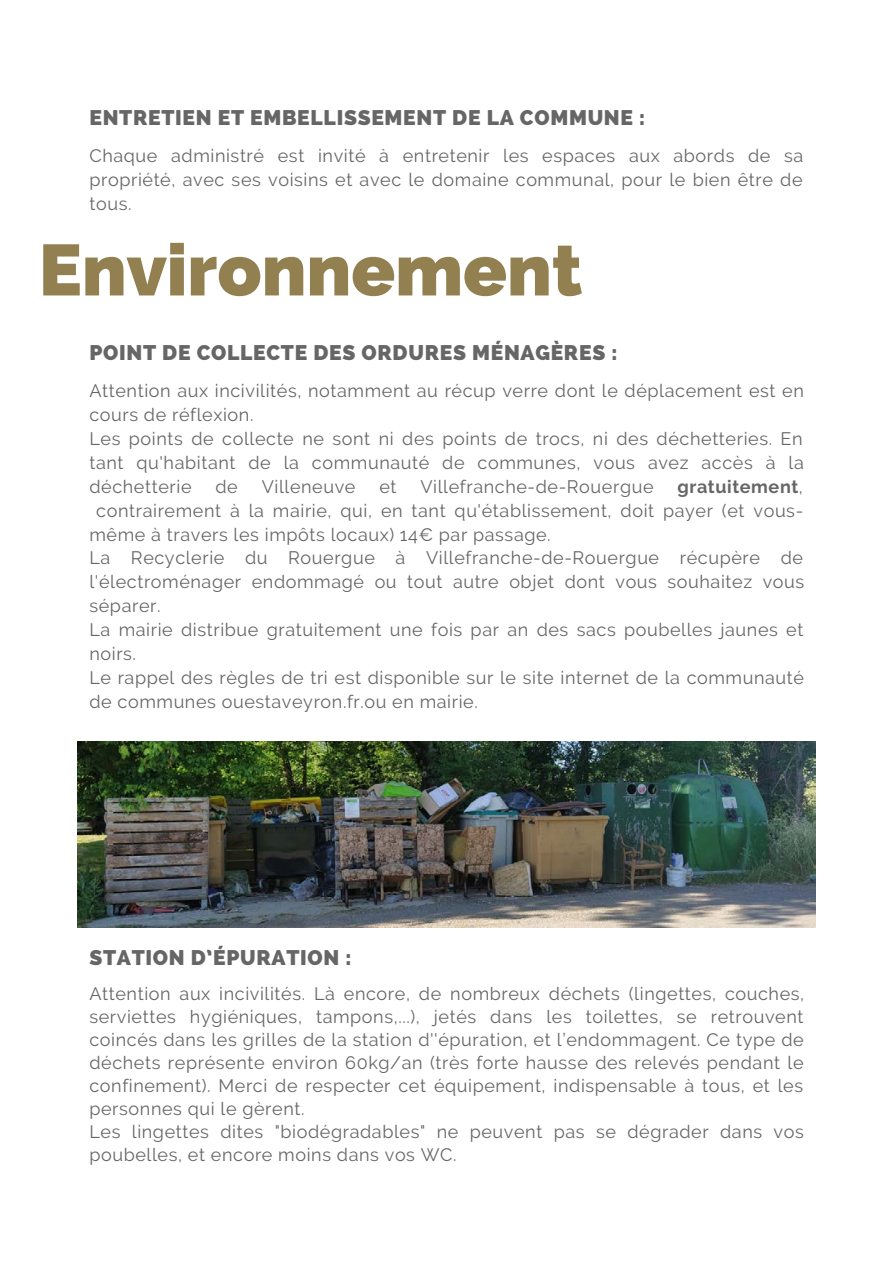
<style>
.page{position:relative;width:894px;height:1264px;background:#fff}
.page>*{position:absolute;margin:0;border:0;box-sizing:border-box;transform-origin:0 0}
.t1{font:800 72px "Raleway";color:#938051}
.t2{font:800 21px "Raleway";letter-spacing:.035em;color:#666}
.t3{font:18px/23.1px "Raleway";letter-spacing:.035em;color:#666}
.t4{font:700 18px "Raleway";letter-spacing:.035em;color:#666}
.s1{font-weight:400}
</style>
<div class="page">
<img style="left:78px;top:741px;width:737px;height:186px">
<p class="t2" style="left:89px;top:105px;width:557px">ENTRETIEN ET EMBELLISSEMENT DE LA COMMUNE :</p>
<p class="t3" style="left:89px;top:144px;width:715px;line-height:23.9px;text-align:justify">Chaque administré est invité à entretenir les espaces aux abords de sa propriété, avec ses voisins et avec le domaine communal, pour le bien être de tous.</p>
<h1 class="t1" style="left:39px;top:228px;width:545px">Environnement</h1>
<p class="t2" style="left:89px;top:340px;width:529px">POINT DE COLLECTE DES ORDURES MÉNAGÈRES :</p>
<p class="t3" style="left:89px;top:379px;width:715px;line-height:23.9px">Attention aux incivilités, notamment au récup verre dont le déplacement est en cours de réflexion.<br>Les points de collecte ne sont ni des points de trocs, ni des déchetteries. En tant qu'habitant de la communauté de communes, vous avez accès à la déchetterie</p>
<p class="t3" style="left:215px;top:475px;width:24px">de</p>
<p class="t3" style="left:261px;top:475px;width:95px">Villeneuve</p>
<p class="t3" style="left:379px;top:475px;width:19px">et</p>
<p class="t3" style="left:420px;top:475px;width:235px">Villefranche-de-Rouergue</p>
<p class="t4" style="left:677px;top:476px;width:127px">gratuitement<span class="s1">,</span></p>
<p class="t3" style="left:96px;top:499px;width:708px">contrairement à la mairie, qui, en tant qu'établissement, doit payer (et vous-</p>
<p class="t3" style="left:89px;top:522px;width:462px">même à travers les impôts locaux) 14€ par passage.</p>
<p class="t3" style="left:89px;top:546px;width:715px">La Recyclerie du Rouergue à Villefranche-de-Rouergue récupère de</p>
<p class="t3" style="left:89px;top:570px;width:716px">l'électroménager endommagé ou tout autre objet dont vous souhaitez vous</p>
<p class="t3" style="left:89px;top:594px;width:72px">séparer.</p>
<p class="t3" style="left:89px;top:618px;width:715px">La mairie distribue gratuitement une fois par an des sacs poubelles jaunes et</p>
<p class="t3" style="left:89px;top:642px;width:48px">noirs.</p>
<p class="t3" style="left:89px;top:666px;width:716px">Le rappel des règles de tri est disponible sur le site internet de la communauté</p>
<p class="t3" style="left:89px;top:689px;width:390px">de communes ouestaveyron.fr.ou en mairie.</p>
<p class="t2" style="left:89px;top:945px;width:263px">STATION D’ÉPURATION :</p>
<p class="t3" style="left:89px;top:981px;width:716px">Attention aux incivilités. Là encore, de nombreux déchets (lingettes, couches, serviettes hygiéniques, tampons,...), jetés dans les toilettes, se retrouvent coincés dans les grilles de la station d''épuration, et l’endommagent. Ce type de déchets représente environ 60kg/an (très forte hausse des relevés pendant le confinement). Merci de respecter cet équipement, indispensable à tous, et les personnes qui le gèrent.<br>Les lingettes dites "biodégradables" ne peuvent pas se dégrader dans vos poubelles, et encore moins dans vos WC.</p>
</div>
